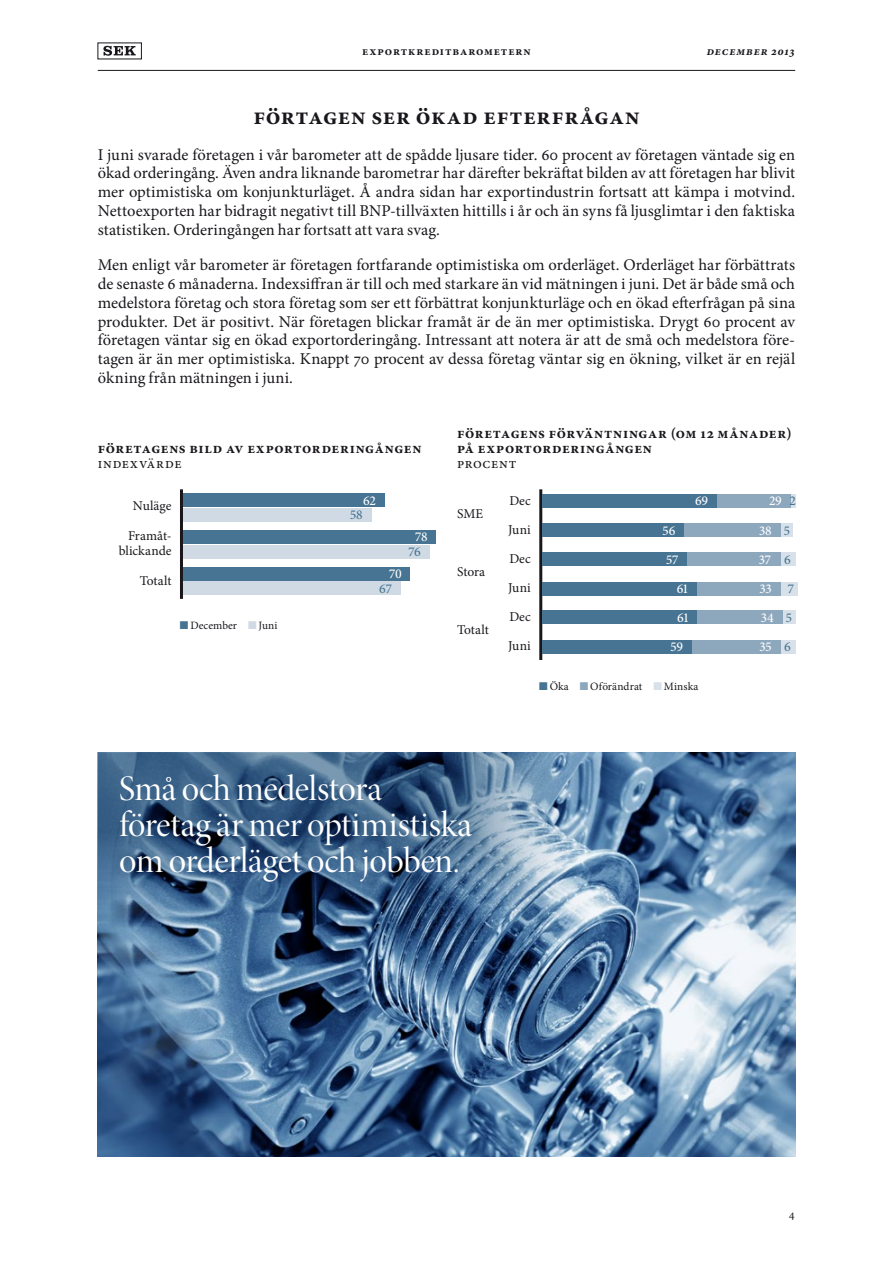
<style>
.page{position:relative;width:893px;height:1263px;background:#fff}
.page>*{position:absolute;margin:0;border:0;box-sizing:border-box;transform-origin:0 0}
.t1{font:36px/36px "Minion Pro Disp";letter-spacing:-.01em;color:#fff}
.t2{font:700 24px "Minion Pro";letter-spacing:.03em;color:#1a171c}
.t3{font:16.5px/18.8px "Minion Pro";letter-spacing:.005em;color:#1a171c;text-align:justify}
.t4{font:700 15px/15px "Minion Pro";letter-spacing:.045em;color:#1a171c}
.t5{font:15px "Minion Pro";letter-spacing:.05em;color:#1a171c}
.t6{font:13.5px/29.1px "Minion Pro";color:#1a171c}
.t7{font:500 13.5px "Minion Pro";letter-spacing:-.015em;color:#fff}
.t8{font:500 13.5px "Minion Pro";color:#477492}
.t9{font:700 12px "Minion Pro";letter-spacing:.075em;color:#1a171c}
.t10{font:italic 700 12px "Minion Pro";letter-spacing:.07em;color:#1a171c}
.t11{font:12px "Minion Pro";color:#1a171c}
.t12{font:11.25px "Minion Pro";letter-spacing:.01em;color:#1a171c}
.s1{color:#477492}
.s2{color:#cfdae4}
.s3{color:#8da7bd}
.s4{color:#d8e1e9}
</style>
<div class="page">
<hr style="left:98px;top:70px;width:697px;height:1px;background:#1a171c">
<svg style="left:103px;top:46px;width:33px;height:10px"></svg>
<img style="left:98px;top:753px;width:697px;height:404px">
<hr style="left:180px;top:489px;width:3px;height:110px;background:#1a171c">
<div style="left:183px;top:508px;width:188px;height:14px;background:#cfdae4"></div>
<div style="left:183px;top:545px;width:247px;height:13px;background:#cfdae4"></div>
<div style="left:183px;top:582px;width:217px;height:13px;background:#cfdae4"></div>
<div style="left:183px;top:494px;width:201px;height:13px;background:#477492"></div>
<div style="left:183px;top:530px;width:253px;height:14px;background:#477492"></div>
<div style="left:183px;top:567px;width:227px;height:13px;background:#477492"></div>
<hr style="left:539px;top:489px;width:3px;height:171px;background:#1a171c">
<div style="left:790px;top:494px;width:5px;height:13px;background:#d8e1e9"></div>
<div style="left:780px;top:523px;width:13px;height:13px;background:#d8e1e9"></div>
<div style="left:780px;top:553px;width:15px;height:13px;background:#d8e1e9"></div>
<div style="left:780px;top:582px;width:18px;height:13px;background:#d8e1e9"></div>
<div style="left:717px;top:494px;width:73px;height:13px;background:#8da7bd"></div>
<div style="left:684px;top:523px;width:96px;height:13px;background:#8da7bd"></div>
<div style="left:687px;top:553px;width:93px;height:13px;background:#8da7bd"></div>
<div style="left:697px;top:582px;width:83px;height:13px;background:#8da7bd"></div>
<div style="left:543px;top:494px;width:174px;height:13px;background:#477492"></div>
<div style="left:543px;top:523px;width:141px;height:13px;background:#477492"></div>
<div style="left:543px;top:553px;width:144px;height:13px;background:#477492"></div>
<div style="left:543px;top:582px;width:154px;height:13px;background:#477492"></div>
<div style="left:783px;top:611px;width:12px;height:13px;background:#d8e1e9"></div>
<div style="left:780px;top:640px;width:15px;height:13px;background:#d8e1e9"></div>
<div style="left:697px;top:611px;width:86px;height:13px;background:#8da7bd"></div>
<div style="left:692px;top:640px;width:88px;height:13px;background:#8da7bd"></div>
<div style="left:543px;top:611px;width:154px;height:13px;background:#477492"></div>
<div style="left:543px;top:640px;width:149px;height:13px;background:#477492"></div>
<svg style="left:98px;top:753px;width:499px;height:205px;background:#4b6d90"></svg>
<p class="t9" style="left:362px;top:43px;width:170px">Exportkreditbarometern</p>
<p class="t10" style="left:707px;top:43px;width:89px">december 2013</p>
<h2 class="t2" style="left:253px;top:99px;width:388px">Förtagen ser ökad efterfrågan</h2>
<p class="t3" style="left:98px;top:145px;width:699px">I juni svarade företagen i vår barometer att de spådde ljusare tider. 60 procent av företagen väntade sig en ökad orderingång. Även andra liknande barometrar har därefter bekräftat bilden av att företagen har blivit mer optimistiska om konjunkturläget. Å andra sidan har exportindustrin fortsatt att kämpa i motvind.<br>Nettoexporten har bidragit negativt till BNP-tillväxten hittills i år och än syns få ljusglimtar i den faktiska statistiken. Orderingången har fortsatt att vara svag.</p>
<p class="t3" style="left:98px;top:256px;width:699px">Men enligt vår barometer är företagen fortfarande optimistiska om orderläget. Orderläget har förbättrats de senaste 6 månaderna. Indexsiffran är till och med starkare än vid mätningen i juni. Det är både små och medelstora företag och stora företag som ser ett förbättrat konjunkturläge och en ökad efterfrågan på sina produkter. Det är positivt. När företagen blickar framåt är de än mer optimistiska. Drygt 60 procent av företagen väntar sig en ökad exportorderingång. Intressant att notera är att de små och medelstora före&shy;tagen är än mer optimistiska. Knappt 70 procent av dessa företag väntar sig en ökning, vilket är en rejäl ökning från mätningen i juni.</p>
<p class="t4" style="left:98px;top:441px;width:325px">Företagens bild av exportorderingången</p>
<p class="t5" style="left:98px;top:453px;width:85px">Indexvärde</p>
<p class="t6" style="left:133px;top:491px;width:40px">Nuläge</p>
<p class="t6" style="left:119px;top:528px;width:54px;line-height:15px;text-align:center">Framåt&shy;blickande</p>
<p class="t6" style="left:140px;top:566px;width:33px">Totalt</p>
<p class="t7" style="left:363px;top:491px;width:14px">62</p>
<p class="t8" style="left:350px;top:506px;width:14px">58</p>
<p class="t7" style="left:415px;top:528px;width:14px">78</p>
<p class="t8" style="left:408px;top:543px;width:14px">76</p>
<p class="t7" style="left:389px;top:565px;width:14px">70</p>
<p class="t8" style="left:379px;top:579px;width:15px">67</p>
<p class="t12" style="left:180px;top:617px;width:99px"><span class="s1">■</span> December <span class="s2">■</span> Juni</p>
<p class="t4" style="left:457px;top:426px;width:336px">Företagens förväntningar (om 12 månader) på exportorderingången</p>
<p class="t5" style="left:457px;top:453px;width:61px">Procent</p>
<p class="t6" style="left:457px;top:499px;width:28px">SME</p>
<p class="t6" style="left:457px;top:557px;width:30px">Stora</p>
<p class="t6" style="left:457px;top:615px;width:33px">Totalt</p>
<p class="t6" style="left:508px;top:486px;width:24px">Dec<br>Juni</p>
<p class="t6" style="left:508px;top:544px;width:24px">Dec<br>Juni</p>
<p class="t6" style="left:508px;top:602px;width:24px">Dec<br>Juni</p>
<p class="t7" style="left:663px;top:521px;width:15px">56</p>
<p class="t7" style="left:695px;top:492px;width:15px">69</p>
<p class="t7" style="left:666px;top:550px;width:14px">57</p>
<p class="t7" style="left:677px;top:580px;width:13px">61</p>
<p class="t7" style="left:677px;top:608px;width:13px">61</p>
<p class="t7" style="left:671px;top:638px;width:14px">59</p>
<p class="t12" style="left:539px;top:679px;width:161px"><span class="s1">■</span> Öka <span class="s3">■</span> Oförändrat <span class="s4">■</span> Minska</p>
<p class="t7" style="left:769px;top:492px;width:14px">29</p>
<p class="t8" style="left:790px;top:492px;width:8px">2</p>
<p class="t7" style="left:759px;top:521px;width:14px">38</p>
<p class="t8" style="left:784px;top:521px;width:8px">5</p>
<p class="t7" style="left:759px;top:550px;width:14px">37</p>
<p class="t8" style="left:784px;top:550px;width:8px">6</p>
<p class="t7" style="left:760px;top:580px;width:14px">33</p>
<p class="t8" style="left:788px;top:580px;width:8px">7</p>
<p class="t7" style="left:761px;top:608px;width:15px">34</p>
<p class="t8" style="left:786px;top:608px;width:8px">5</p>
<p class="t7" style="left:759px;top:638px;width:14px">35</p>
<p class="t8" style="left:784px;top:638px;width:8px">6</p>
<h1 class="t1" style="left:119px;top:771px;width:355px">Små och medelstora företag är mer optimistiska om orderläget och jobben.</h1>
<p class="t11" style="left:789px;top:1206px;width:7px">4</p>
</div>
